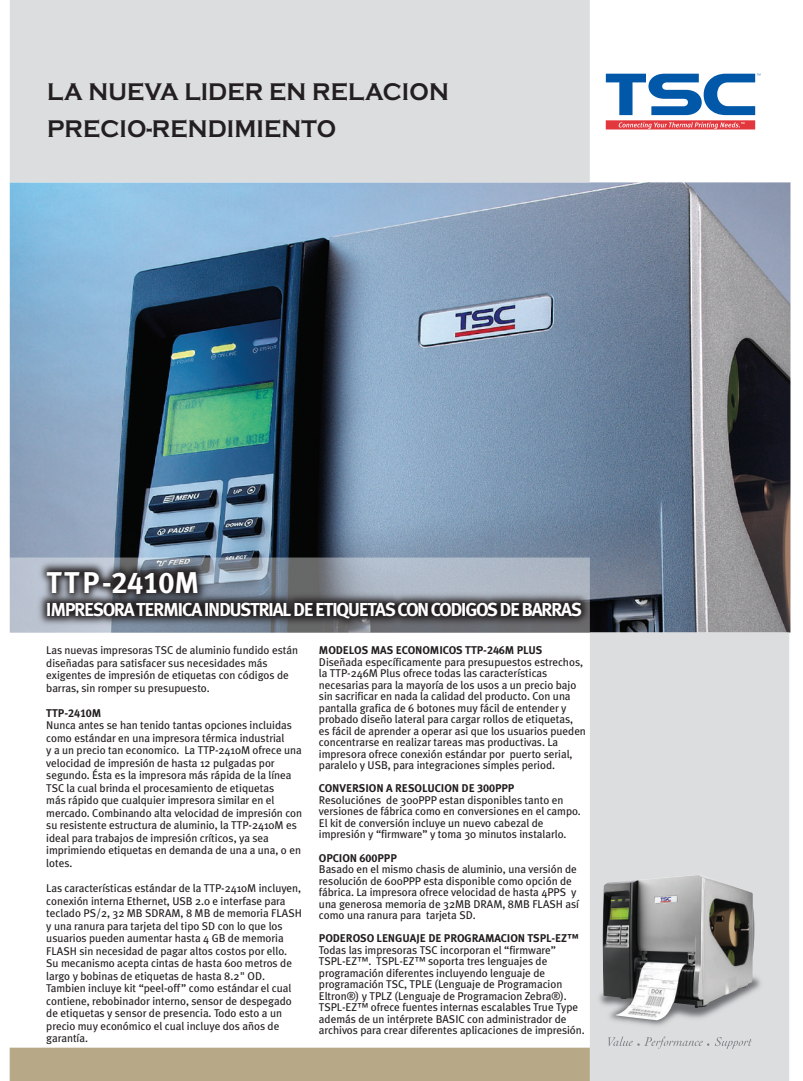
<style>
.page{position:relative;width:803px;height:1081px;background:#fff}
.page>*{position:absolute;margin:0;border:0;box-sizing:border-box;transform-origin:0 0}
.t1{font:30px "Meta Plus Bold Caps";letter-spacing:-.015em;color:#fff}
.t2{font:700 25px/36.2px "Copperplate T";letter-spacing:.005em;color:#231f20;scale:.91 1}
.t3{font:18.75px "Meta Plus Bold Caps";letter-spacing:-.075em;color:#fff}
.t4{font:11.25px/12.5px "Meta Plus";letter-spacing:-.005em;color:#231f20}
.t5{font:11.25px "Meta Plus Bold Caps";letter-spacing:-.005em;color:#231f20}
</style>
<div class="page">
<img style="left:10px;top:182px;width:780px;height:450px">
<div style="left:10px;top:0;width:579px;height:182px;background:#dcdddf"></div>
<div style="left:590px;top:632px;width:199px;height:449px;background:#dcdddf"></div>
<div style="left:10px;top:1047px;width:579px;height:34px;background:#b7a887"></div>
<img style="left:558px;top:933px;width:203px;height:134px">
<div style="left:605px;top:120px;width:150px;height:9px;background:#e1373d"></div>
<svg style="left:618px;top:122px;width:126px;height:7px"></svg>
<svg style="left:605px;top:74px;width:155px;height:41px"></svg>
<svg style="left:607px;top:1036px;width:145px;height:13px"></svg>
<img style="left:602px;top:875px;width:152px;height:145px">
<img style="left:9px;top:522px;width:617px;height:111px">
<h2 class="t2" style="left:47px;top:74px;width:443px">LA NUEVA LIDER EN RELACION<br>PRECIO-RENDIMIENTO</h2>
<h1 class="t1" style="left:46px;top:565px;width:154px">TTP-2410M</h1>
<h3 class="t3" style="left:46px;top:599px;width:537px">IMPRESORA TERMICA INDUSTRIAL DE ETIQUETAS CON CODIGOS DE BARRAS</h3>
<p class="t4" style="left:46px;top:644px;width:253px">Las nuevas impresoras TSC de aluminio fundido están diseñadas para satisfacer sus necesidades más exigentes de impresión de etiquetas con códigos de barras, sin romper su presupuesto.</p>
<p class="t5" style="left:46px;top:706px;width:57px">TTP-2410M</p>
<p class="t4" style="left:46px;top:719px;width:257px">Nunca antes se han tenido tantas opciones incluidas como estándar en una impresora térmica industrial<br>y a un precio tan economico. La TTP-2410M ofrece una velocidad de impresión de hasta 12 pulgadas por segundo. Ésta es la impresora más rápida de la línea TSC la cual brinda el procesamiento de etiquetas<br>más rápido que cualquier impresora similar en el mercado. Combinando alta velocidad de impresión con su resistente estructura de aluminio, la TTP-2410M es ideal para trabajos de impresión críticos, ya sea imprimiendo etiquetas en demanda de una a una, o en lotes.</p>
<p class="t4" style="left:46px;top:881px;width:257px">Las características estándar de la TTP-2410M incluyen, conexión interna Ethernet, USB 2.0 e interfase para teclado PS/2, 32 MB SDRAM, 8 MB de memoria FLASH y una ranura para tarjeta del tipo SD con lo que los usuarios pueden aumentar hasta 4 GB de memoria FLASH sin necesidad de pagar altos costos por ello.<br>Su mecanismo acepta cintas de hasta 600 metros de largo y bobinas de etiquetas de hasta 8.2" OD.<br>Tambien incluye kit “peel-off” como estándar el cual contiene, rebobinador interno, sensor de despegado de etiquetas y sensor de presencia. Todo esto a un precio muy económico el cual incluye dos años de garantía.</p>
<p class="t5" style="left:319px;top:644px;width:225px">MODELOS MAS ECONOMICOS TTP-246M PLUS</p>
<p class="t4" style="left:319px;top:656px;width:268px;line-height:11.5px">Diseñada específicamente para presupuestos estrechos, la TTP-246M Plus ofrece todas las características necesarias para la mayoría de los usos a un precio bajo sin sacrificar en nada la calidad del producto. Con una pantalla grafica de 6 botones muy fácil de entender y probado diseño lateral para cargar rollos de etiquetas, es fácil de aprender a operar asi que los usuarios pueden concentrarse en realizar tareas mas productivas. La impresora ofrece conexión estándar por puerto serial, paralelo y USB, para integraciones simples period.</p>
<p class="t5" style="left:319px;top:782px;width:197px">CONVERSION A RESOLUCION DE 300PPP</p>
<p class="t4" style="left:319px;top:794px;width:263px;line-height:11.5px">Resoluciónes de 300PPP estan disponibles tanto en versiones de fábrica como en conversiones en el campo.<br>El kit de conversión incluye un nuevo cabezal de impresión y “firmware” y toma 30 minutos instalarlo.</p>
<p class="t5" style="left:319px;top:851px;width:79px">OPCION 600PPP</p>
<p class="t4" style="left:319px;top:863px;width:262px;line-height:11.5px">Basado en el mismo chasis de aluminio, una versión de resolución de 600PPP esta disponible como opción de fábrica. La impresora ofrece velocidad de hasta 4PPS y una generosa memoria de 32MB DRAM, 8MB FLASH así como una ranura para tarjeta SD.</p>
<p class="t5" style="left:319px;top:931px;width:261px">PODEROSO LENGUAJE DE PROGRAMACION TSPL-EZ™</p>
<p class="t4" style="left:319px;top:943px;width:267px;line-height:11.5px">Todas las impresoras TSC incorporan el “firmware” TSPL-EZ™. TSPL-EZ™ soporta tres lenguajes de programación diferentes incluyendo lenguaje de programación TSC, TPLE (Lenguaje de Programacion Eltron®) y TPLZ (Lenguaje de Programacion Zebra®).<br>TSPL-EZ™ ofrece fuentes internas escalables True Type además de un intérprete BASIC con administrador de archivos para crear diferentes aplicaciones de impresión.</p>
</div>
